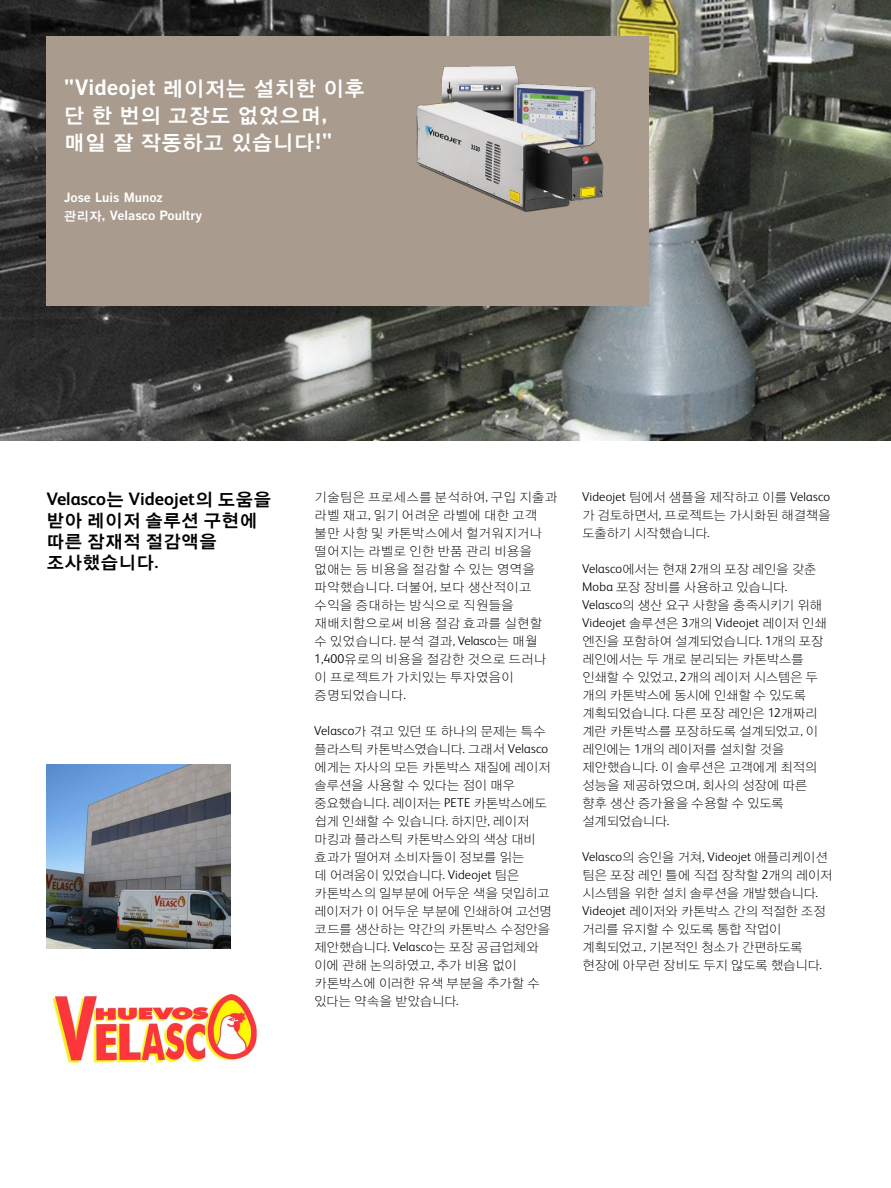
<style>
.page{position:relative;width:891px;height:1188px;background:#fff}
.page>*{position:absolute;margin:0;border:0;box-sizing:border-box;transform-origin:0 0}
.t1{font:21px/27px "YDIYGO140 KS Cpc EUC H";color:#fff}
.t2{font:21px "Benton Got Bol";color:#fff}
.t3{font:18px/21px "YDIYGO140 KS Cpc EUC H";color:#000}
.t4{font:700 18px "FS Albert Pro";color:#000}
.t5{font:12.75px/18px "YDIYGO110 KS Cpc EUC H";letter-spacing:-.035em;color:#000}
.t6{font:12.75px/18px "YDIYGO110 KS Cpc EUC H";color:#000}
.t7{font:300 12.75px "FS Albert Pro";letter-spacing:.01em;color:#000}
.t8{font:12.75px/18px "Benton Got Bol";color:#fff}
.s1{font-family:"YDIYGO140 KS Cpc EUC H"}
.s2{font-family:"Benton Got Bol"}
.s3{font-family:"YDIYGO140 KS Cpc EUC H";font-weight:400}
.s4{font-family:"FS Albert Pro";font-weight:700}
.s5{font-family:"FS Albert Pro";font-weight:300}
.s6{font-family:"YDIYGO110 KS Cpc EUC H";font-weight:400}
</style>
<div class="page">
<img style="left:0;top:0;width:891px;height:441px">
<div style="left:46px;top:36px;width:603px;height:270px;background:#a99b8d"></div>
<img style="left:416px;top:66px;width:188px;height:146px">
<img style="left:52px;top:994px;width:205px;height:70px">
<img style="left:46px;top:765px;width:184px;height:183px">
<h1 class="t2" style="left:64px;top:75px;width:303px">"Videojet <span class="s1">레이저는 설치한 이후</span></h1>
<h1 class="t1" style="left:64px;top:103px;width:270px">단 한 번의 고장도 없었으며<span class="s2">, </span>매일 잘 작동하고 있습니다<span class="s2">!"</span></h1>
<p class="t8" style="left:64px;top:188px;width:140px">Jose Luis Munoz <span class="s1">관리자</span>, Velasco Poultry</p>
<h2 class="t4" style="left:46px;top:486px;width:227px">Velasco<span class="s3">는</span> Videojet<span class="s3">의 도움을</span></h2>
<h2 class="t3" style="left:46px;top:511px;width:213px">받아 레이저 솔루션 구현에 따른 잠재적 절감액을 조사했습니다<span class="s4">.</span></h2>
<p class="t6" style="left:314px;top:489px;width:245px">기술팀은 프로세스를 분석하여<span class="s5">,</span> 구입 지출과 라벨 재고<span class="s5">,</span> 읽기 어려운 라벨에 대한 고객 불만 사항 및 카톤박스에서 헐거워지거나 떨어지는 라벨로 인한 반품 관리 비용을 없애는 등 비용을 절감할 수 있는 영역을 파악했습니다<span class="s5">.</span> 더불어<span class="s5">,</span> 보다 생산적이고 수익을 증대하는 방식으로 직원들을 재배치함으로써 비용 절감 효과를 실현할 수 있었습니다<span class="s5">.</span> 분석 결과<span class="s5">, Velasco</span>는 매월<br><span class="s5">1,400</span>유로의 비용을 절감한 것으로 드러나 이 프로젝트가 가치있는 투자였음이 증명되었습니다<span class="s5">.</span></p>
<p class="t5" style="left:314px;top:723px;width:239px"><span class="s5">Velasco</span>가 겪고 있던 또 하나의 문제는 특수 플라스틱 카톤박스였습니다<span class="s5">.</span> 그래서 <span class="s5">Velasco </span>에게는 자사의 모든 카톤박스 재질에 레이저 솔루션을 사용할 수 있다는 점이 매우 중요했습니다<span class="s5">.</span> 레이저는 <span class="s5">PETE</span> 카톤박스에도 쉽게 인쇄할 수 있습니다<span class="s5">.</span> 하지만<span class="s5">,</span> 레이저 마킹과 플라스틱 카톤박스와의 색상 대비 효과가 떨어져 소비자들이 정보를 읽는<br>데 어려움이 있었습니다<span class="s5">. Videojet</span> 팀은 카톤박스의 일부분에 어두운 색을 덧입히고 레이저가 이 어두운 부분에 인쇄하여 고선명 코드를 생산하는 약간의 카톤박스 수정안을 제안했습니다<span class="s5">. Velasco</span>는 포장 공급업체와 이에 관해 논의하였고<span class="s5">,</span> 추가 비용 없이 카톤박스에 이러한 유색 부분을 추가할 수 있다는 약속을 받았습니다<span class="s5">.</span></p>
<p class="t7" style="left:582px;top:488px;width:250px">Videojet <span class="s6">팀에서 샘플을 제작하고 이를</span> Velasco</p>
<p class="t5" style="left:582px;top:507px;width:250px">가 검토하면서<span class="s5">,</span> 프로젝트는 가시화된 해결책을 도출하기 시작했습니다<span class="s5">.</span></p>
<p class="t5" style="left:582px;top:561px;width:242px"><span class="s5">Velasco</span>에서는 현재 <span class="s5">2</span>개의 포장 레인을 갖춘<br><span class="s5">Moba</span> 포장 장비를 사용하고 있습니다<span class="s5">.<br>Velasco</span>의 생산 요구 사항을 충족시키기 위해</p>
<p class="t7" style="left:582px;top:614px;width:246px">Videojet <span class="s6">솔루션은</span> 3<span class="s6">개의</span> Videojet <span class="s6">레이저 인쇄</span></p>
<p class="t5" style="left:582px;top:633px;width:243px">엔진을 포함하여 설계되었습니다<span class="s5">. 1</span>개의 포장 레인에서는 두 개로 분리되는 카톤박스를 인쇄할 수 있었고<span class="s5">, 2</span>개의 레이저 시스템은 두 개의 카톤박스에 동시에 인쇄할 수 있도록 계획되었습니다<span class="s5">.</span> 다른 포장 레인은 <span class="s5">12</span>개짜리 계란 카톤박스를 포장하도록 설계되었고<span class="s5">,</span> 이 레인에는 <span class="s5">1</span>개의 레이저를 설치할 것을 제안했습니다<span class="s5">.</span> 이 솔루션은 고객에게 최적의 성능을 제공하였으며<span class="s5">,</span> 회사의 성장에 따른 향후 생산 증가율을 수용할 수 있도록 설계되었습니다<span class="s5">.</span></p>
<p class="t7" style="left:582px;top:848px;width:247px">Velasco<span class="s6">의 승인을 거쳐</span>, Videojet <span class="s6">애플리케이션</span></p>
<p class="t5" style="left:582px;top:867px;width:252px">팀은 포장 레인 틀에 직접 장착할 <span class="s5">2</span>개의 레이저 시스템을 위한 설치 솔루션을 개발했습니다<span class="s5">.<br>Videojet</span> 레이저와 카톤박스 간의 적절한 조정 거리를 유지할 수 있도록 통합 작업이 계획되었고<span class="s5">,</span> 기본적인 청소가 간편하도록 현장에 아무런 장비도 두지 않도록 했습니다<span class="s5">.</span></p>
</div>
